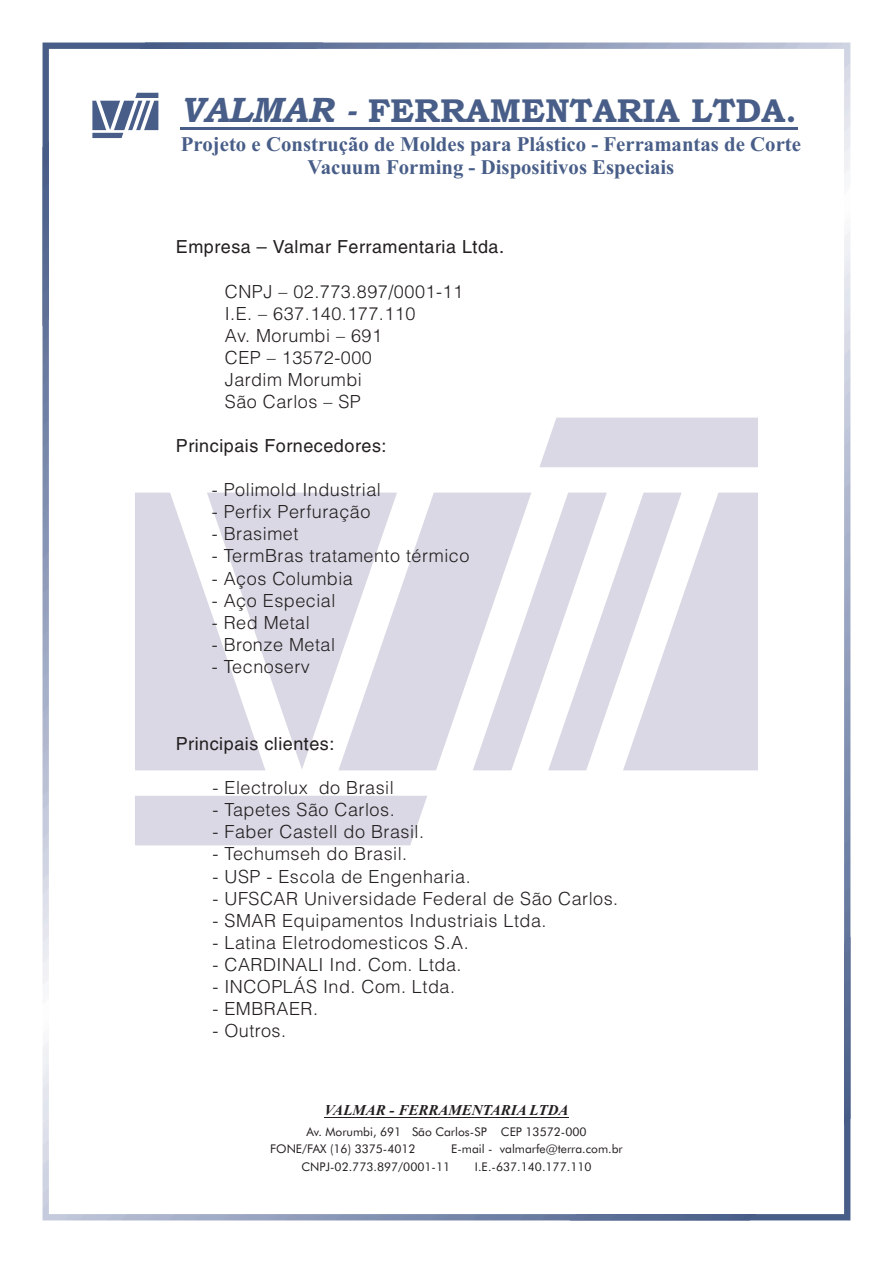
<style>
.page{position:relative;width:893px;height:1263px;background:#fff}
.page>*{position:absolute;margin:0;border:0;box-sizing:border-box;transform-origin:0 0}
.t1{font:33.15px "Bookman Old Style";color:#485e88}
.t2{font:700 20.85px/23.1px "Times New Roman";color:#485e88;text-align:center}
.t3{font:18px/22px "Switzerland Light Plain";letter-spacing:.03em;color:#231f20}
.t4{font:18px "Switzerland Plain";letter-spacing:.03em;color:#231f20}
.t5{font:italic 700 15px "Times New Roman";color:#231f20}
.t6{font:12px/17.2px "Futura BT";color:#231f20}
.s1{font-style:italic;font-size:35.4px}
</style>
<div class="page">
<img style="left:43px;top:43px;width:807px;height:1177px">
<svg style="left:135px;top:418px;width:623px;height:427px;fill:#d9d8e4"></svg>
<hr style="left:324px;top:1117px;width:245px;height:1px;background:#231f20">
<svg style="left:92px;top:93px;width:66px;height:45px"></svg>
<hr style="left:181px;top:128px;width:617px;height:2px;background:#485e88">
<h1 class="t1" style="left:180px;top:98px;width:618px"><span class="s1">VALMAR -</span> FERRAMENTARIA LTDA.</h1>
<p class="t2" style="left:181px;top:134px;width:622px">Projeto e Construção de Moldes para Plástico - Ferramantas de Corte<br>Vacuum Forming - Dispositivos Especiais</p>
<p class="t4" style="left:176px;top:240px;width:330px">Empresa – Valmar Ferramentaria Ltda.</p>
<p class="t3" style="left:225px;top:282px;width:240px">CNPJ – 02.773.897/0001-11<br>I.E. – 637.140.177.110<br>Av. Morumbi – 691<br>CEP – 13572-000<br>Jardim Morumbi<br>São Carlos – SP</p>
<p class="t4" style="left:176px;top:438px;width:212px">Principais Fornecedores:</p>
<p class="t3" style="left:212px;top:480px;width:171px">- Polimold Industrial</p>
<p class="t3" style="left:212px;top:502px;width:160px">- Perfix Perfuração</p>
<p class="t3" style="left:212px;top:524px;width:88px">- Brasimet</p>
<p class="t3" style="left:212px;top:547px;width:259px">- TermBras tratamento térmico</p>
<p class="t3" style="left:212px;top:569px;width:143px">- Aços Columbia</p>
<p class="t3" style="left:212px;top:591px;width:125px">- Aço Especial</p>
<p class="t3" style="left:212px;top:613px;width:100px">- Red Metal</p>
<p class="t3" style="left:212px;top:635px;width:125px">- Bronze Metal</p>
<p class="t3" style="left:212px;top:657px;width:100px">- Tecnoserv</p>
<p class="t4" style="left:176px;top:736px;width:160px">Principais clientes:</p>
<p class="t3" style="left:213px;top:778px;width:183px">- Electrolux do Brasil</p>
<p class="t3" style="left:213px;top:800px;width:184px">- Tapetes São Carlos.</p>
<p class="t3" style="left:213px;top:822px;width:213px">- Faber Castell do Brasil.</p>
<p class="t3" style="left:213px;top:845px;width:196px">- Techumseh do Brasil.</p>
<p class="t3" style="left:213px;top:867px;width:260px">- USP - Escola de Engenharia.</p>
<p class="t3" style="left:213px;top:889px;width:407px">- UFSCAR Universidade Federal de São Carlos.</p>
<p class="t3" style="left:213px;top:911px;width:336px">- SMAR Equipamentos Industriais Ltda.</p>
<p class="t3" style="left:213px;top:933px;width:258px">- Latina Eletrodomesticos S.A.</p>
<p class="t3" style="left:213px;top:955px;width:251px">- CARDINALI Ind. Com. Ltda.</p>
<p class="t3" style="left:213px;top:977px;width:244px">- INCOPLÁS Ind. Com. Ltda.</p>
<p class="t3" style="left:212px;top:999px;width:107px">- EMBRAER.</p>
<p class="t3" style="left:212px;top:1021px;width:75px">- Outros.</p>
<p class="t5" style="left:324px;top:1105px;width:246px">VALMAR - FERRAMENTARIA LTDA</p>
<p class="t6" style="left:270px;top:1124px;width:318px;text-indent:36px">Av. Morumbi, 691 São Carlos-SP CEP 13572-000<br>FONE/FAX (16) 3375-4012</p>
<p class="t6" style="left:451px;top:1141px;width:173px">E-mail - valmarfe@terra.com.br</p>
<p class="t6" style="left:301px;top:1159px;width:150px">CNPJ-02.773.897/0001-11</p>
<p class="t6" style="left:475px;top:1159px;width:118px">I.E.-637.140.177.110</p>
</div>
